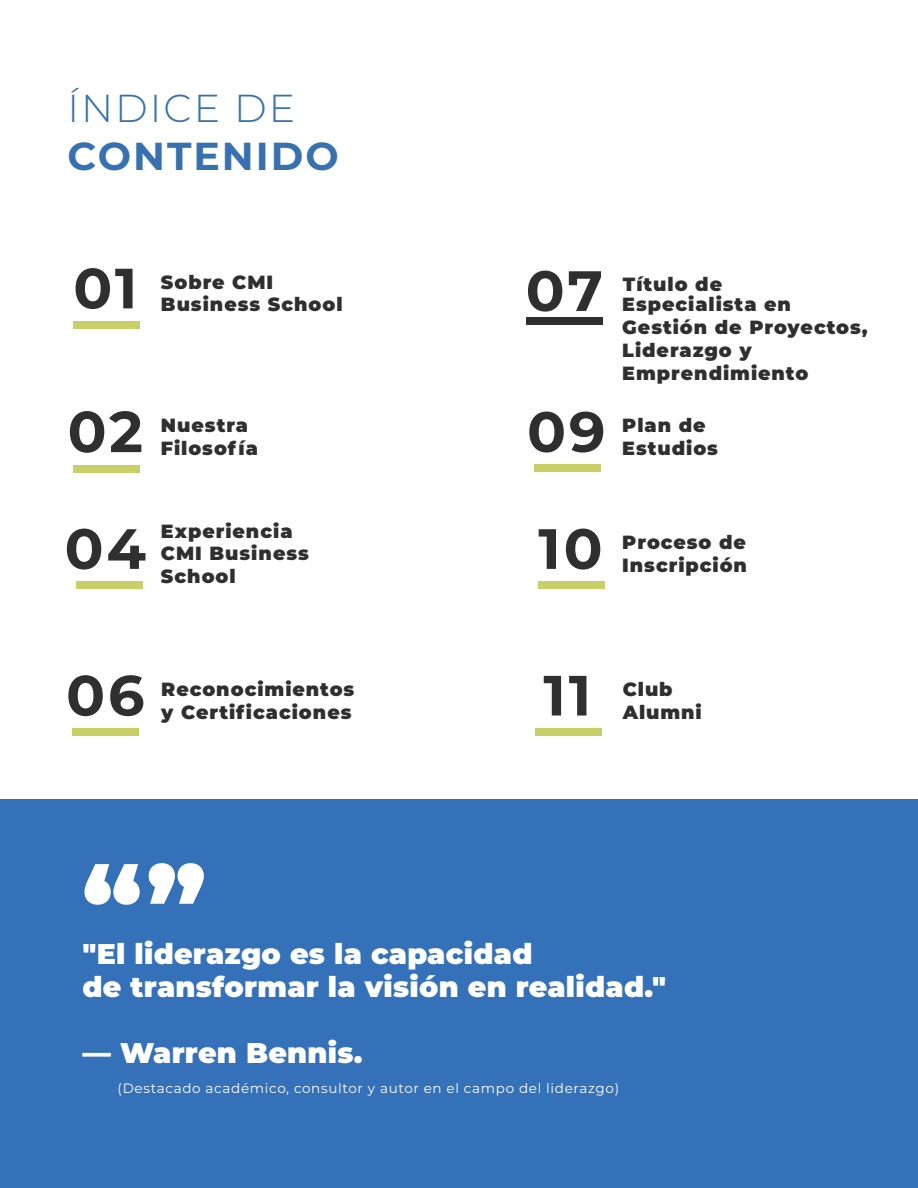
<style>
.page{position:relative;width:918px;height:1188px;background:#fff}
.page>*{position:absolute;margin:0;border:0;box-sizing:border-box;transform-origin:0 0}
.t1{font:900 99.6px "Montserrat";color:#fff}
.t2{font:700 57.6px "Montserrat";color:#302f30}
.t3{font:700 56.7px "Montserrat";letter-spacing:.05em;color:#302f30}
.t4{font:700 39px "Montserrat";letter-spacing:.05em;color:#3871b0}
.t5{font:300 39px "Montserrat";letter-spacing:.05em;color:#3871b0}
.t6{font:900 28.5px/33px "Montserrat";letter-spacing:.01em;color:#fff}
.t7{font:900 19.05px/23px "Montserrat";letter-spacing:.05em;color:#302f30}
.t8{font:13.5px "Montserrat";letter-spacing:.05em;color:#fff}
</style>
<div class="page">
<div style="left:0;top:799px;width:918px;height:389px;background:#3571b8"></div>
<div style="left:74px;top:321px;width:66px;height:8px;background:#c8cf66"></div>
<div style="left:74px;top:465px;width:66px;height:8px;background:#c8cf66"></div>
<div style="left:77px;top:582px;width:66px;height:7px;background:#c8cf66"></div>
<div style="left:539px;top:582px;width:66px;height:7px;background:#c8cf66"></div>
<div style="left:72px;top:728px;width:66px;height:8px;background:#c8cf66"></div>
<div style="left:536px;top:728px;width:66px;height:8px;background:#c8cf66"></div>
<div style="left:535px;top:464px;width:66px;height:8px;background:#c8cf66"></div>
<div style="left:526px;top:317px;width:77px;height:8px;background:#302f30"></div>
<h3 class="t5" style="left:67px;top:82px;width:229px">ÍNDICE DE</h3>
<h3 class="t4" style="left:67px;top:128px;width:273px">CONTENIDO</h3>
<h3 class="t3" style="left:73px;top:247px;width:66px">01</h3>
<p class="t7" style="left:161px;top:269px;width:183px">Sobre CMI<br>Business School</p>
<h2 class="t2" style="left:68px;top:390px;width:77px">02</h2>
<p class="t7" style="left:161px;top:413px;width:98px">Nuestra<br>Filosofía</p>
<h3 class="t3" style="left:526px;top:250px;width:79px">07</h3>
<p class="t7" style="left:622px;top:273px;width:170px;line-height:20.4px">Título de<br>Especialista en</p>
<p class="t7" style="left:622px;top:315px;width:247px">Gestión de Proyectos,<br>Liderazgo y<br>Emprendimiento</p>
<h3 class="t3" style="left:527px;top:391px;width:80px">09</h3>
<p class="t7" style="left:622px;top:413px;width:97px">Plan de<br>Estudios</p>
<h3 class="t3" style="left:65px;top:508px;width:83px">04</h3>
<p class="t7" style="left:161px;top:518px;width:149px">Experiencia<br>CMI Business<br>School</p>
<h3 class="t3" style="left:538px;top:508px;width:66px">10</h3>
<p class="t7" style="left:622px;top:530px;width:126px">Proceso de<br>Inscripción</p>
<h3 class="t3" style="left:66px;top:655px;width:80px">06</h3>
<p class="t7" style="left:161px;top:676px;width:195px">Reconocimientos y Certificaciones</p>
<h3 class="t3" style="left:543px;top:655px;width:49px">11</h3>
<p class="t7" style="left:623px;top:676px;width:51px">Club</p>
<p class="t7" style="left:623px;top:699px;width:81px">Alumni</p>
<h1 class="t1" style="left:82px;top:828px;width:125px">“”</h1>
<h3 class="t6" style="left:82px;top:935px;width:585px">"El liderazgo es la capacidad<br>de transformar la visión en realidad."</h3>
<h3 class="t6" style="left:82px;top:1034px;width:282px">— Warren Bennis.</h3>
<p class="t8" style="left:118px;top:1079px;width:503px">(Destacado académico, consultor y autor en el campo del liderazgo)</p>
</div>
